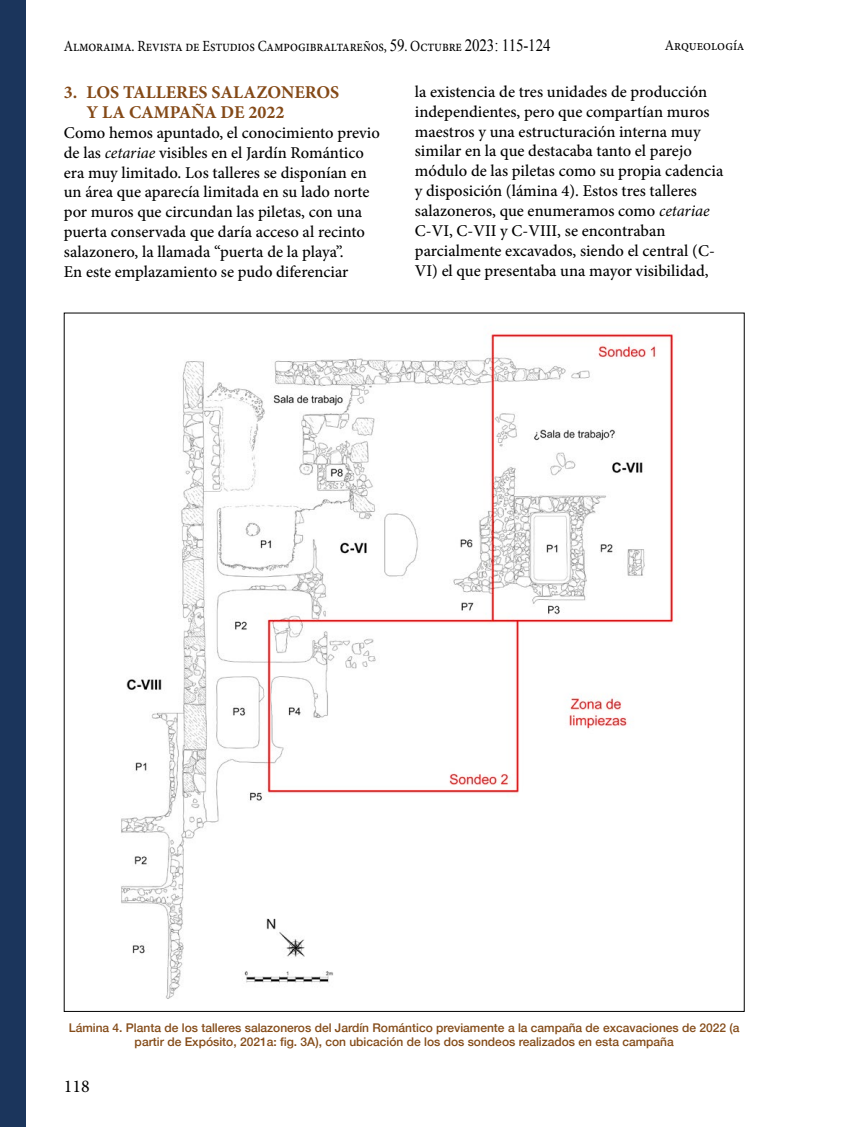
<style>
.page{position:relative;width:851px;height:1127px;background:#fff}
.page>*{position:absolute;margin:0;border:0;box-sizing:border-box;transform-origin:0 0}
.t1{font:700 18px/20px "Minion Pro";color:#844917}
.t2{font:18px "Minion Pro";color:#000}
.t3{font:500 16.5px/20px "Minion Pro";color:#000}
.t4{font:15.6px "Minion Pro";letter-spacing:-.01em;color:#000;scale:.87 1}
.t5{font:14.85px "Minion Pro";color:#000;scale:.91 1}
.t6{font:500 12px/14.4px "Helvetica Neue";color:#844b18;text-align:center}
.s1{font-family:"Times New Roman";font-size:17.25px}
.s2{font-weight:400;font-style:italic}
</style>
<div class="page">
<div style="left:0;top:0;width:26px;height:1127px;background:#1b355c"></div>
<img style="left:121px;top:334px;width:553px;height:665px">
<p class="t4" style="left:64px;top:35px;width:561px">Almoraima. Revista de Estudios Campogibraltareños, <span class="s1">59</span>. Octubre <span class="s1">2023: 115-124</span></p>
<p class="t5" style="left:664px;top:36px;width:89px">Arqueología</p>
<p class="t1" style="left:86px;top:82px;width:254px;text-indent:-23px">3. LOS TALLERES SALAZONEROS<br>Y LA CAMPAÑA DE 2022</p>
<p class="t3" style="left:64px;top:122px;width:317px">Como hemos apuntado, el conocimiento previo de las <span class="s2">cetariae</span> visibles en el Jardín Romántico era muy limitado. Los talleres se disponían en un área que aparecía limitada en su lado norte por muros que circundan las piletas, con una puerta conservada que daría acceso al recinto salazonero, la llamada “puerta de la playa”.<br>En este emplazamiento se pudo diferenciar</p>
<p class="t3" style="left:415px;top:81px;width:310px">la existencia de tres unidades de producción independientes, pero que compartían muros maestros y una estructuración interna muy similar en la que destacaba tanto el parejo módulo de las piletas como su propia cadencia y disposición (lámina 4). Estos tres talleres salazoneros, que enumeramos como <span class="s2">cetariae </span>C-VI, C-VII y C-VIII, se encontraban parcialmente excavados, siendo el central (C-VI) el que presentaba una mayor visibilidad,</p>
<p class="t6" style="left:69px;top:1019px;width:672px">Lámina 4. Planta de los talleres salazoneros del Jardín Romántico previamente a la campaña de excavaciones de 2022 (a partir de Expósito, 2021a: fig. 3A), con ubicación de los dos sondeos realizados en esta campaña</p>
<p class="t2" style="left:64px;top:1074px;width:27px">118</p>
</div>
